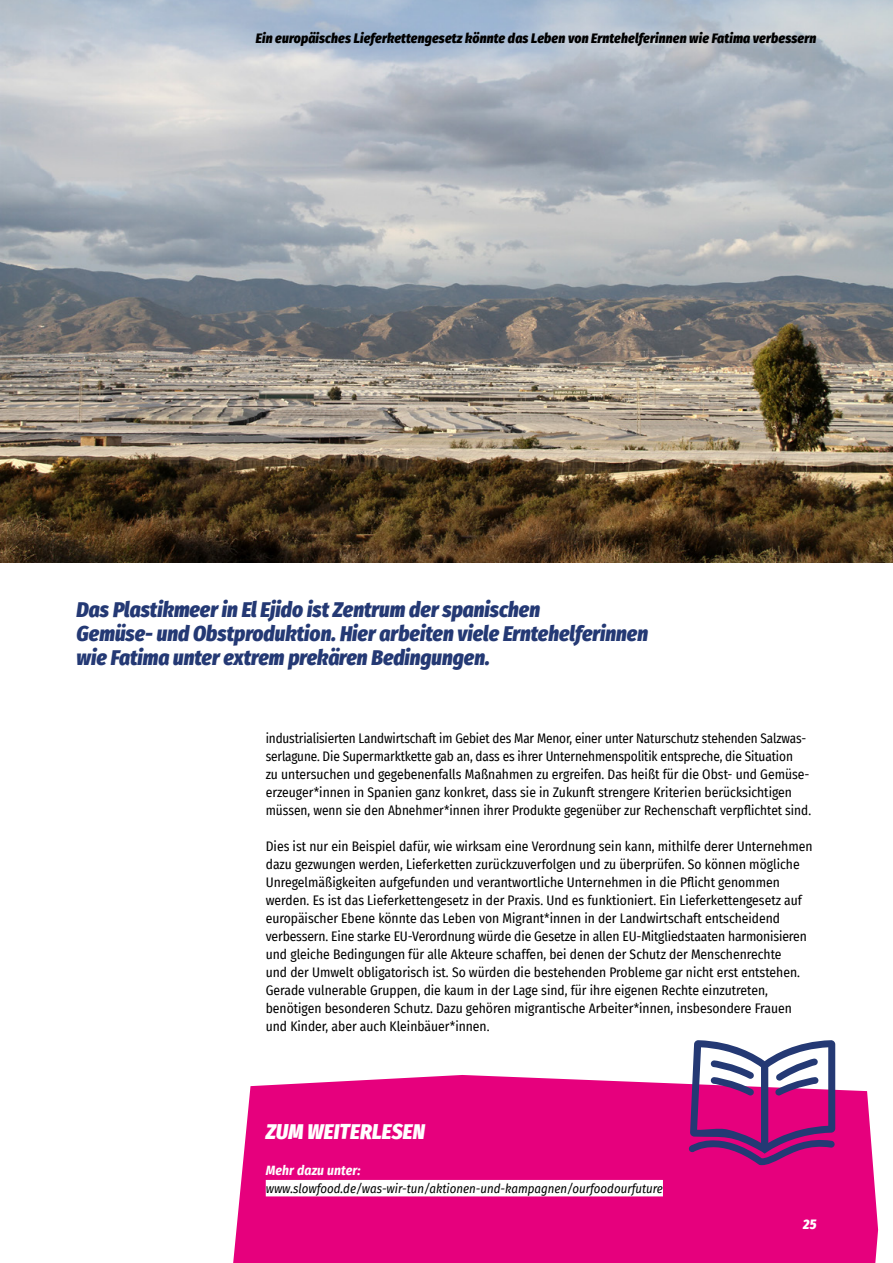
<style>
.page{position:relative;width:893px;height:1263px;background:#fff}
.page>*{position:absolute;margin:0;border:0;box-sizing:border-box;transform-origin:0 0}
.P_Bildunterschrift-g{font:italic 900 21px/24px "Fira Sans Condensed";color:#243974}
.H2_Headline-Infokast{font:italic 900 21px "Fira Sans Condensed";letter-spacing:.01em;color:#fff}
.P_Fliesstext_9-Pt{font:13.5px/18px "Fira Sans Condensed";color:#000}
.P_Kolumnentitel-rech{font:italic 900 13.5px "Fira Sans Condensed";letter-spacing:.01em;color:#000}
.P_Fliesstext_9-Pt-2{font:italic 700 13.5px "Fira Sans Condensed";letter-spacing:.01em;color:#fff}
.A_Pagina-rechts_9-Pt{font:italic 900 13.5px "Fira Sans Condensed";color:#fff}
.Hyperlink{font:italic 12.75px "Fira Sans Condensed";color:#000}
</style>
<div class="page">
<div style="left:233px;top:1075px;width:645px;height:188px;background:#e6007d"></div>
<img style="left:0;top:0;width:893px;height:563px">
<svg style="left:688px;top:1040px;width:147px;height:125px"></svg>
<div style="left:266px;top:1180px;width:397px;height:16px;background:#fff"></div>
<p class="P_Kolumnentitel-rech" style="left:256px;top:26px;width:562px">Ein europäisches Lieferkettengesetz könnte das Leben von Erntehelferinnen wie Fatima verbessern</p>
<p class="P_Bildunterschrift-g" style="left:77px;top:595px;width:573px">Das Plastikmeer in El Ejido ist Zentrum der spanischen<br>Gemüse- und Obstproduktion. Hier arbeiten viele Erntehelferinnen wie Fatima unter extrem prekären Bedingungen.</p>
<p class="P_Fliesstext_9-Pt" style="left:266px;top:728px;width:547px">industrialisierten Landwirtschaft im Gebiet des Mar Menor, einer unter Naturschutz stehenden Salzwas&shy;serlagune. Die Supermarktkette gab an, dass es ihrer Unternehmenspolitik entspreche, die Situation<br>zu untersuchen und gegebenenfalls Maßnahmen zu ergreifen. Das heißt für die Obst- und Gemüse&shy;erzeuger*innen in Spanien ganz konkret, dass sie in Zukunft strengere Kriterien berücksichtigen müssen, wenn sie den Abnehmer*innen ihrer Produkte gegenüber zur Rechenschaft verpflichtet sind.</p>
<p class="P_Fliesstext_9-Pt" style="left:266px;top:836px;width:548px">Dies ist nur ein Beispiel dafür, wie wirksam eine Verordnung sein kann, mithilfe derer Unternehmen dazu gezwungen werden, Lieferketten zurückzuverfolgen und zu überprüfen. So können mögliche Unregelmäßigkeiten aufgefunden und verantwortliche Unternehmen in die Pflicht genommen werden. Es ist das Lieferkettengesetz in der Praxis. Und es funktioniert. Ein Lieferkettengesetz auf europäischer Ebene könnte das Leben von Migrant*innen in der Landwirtschaft entscheidend verbessern. Eine starke EU-Verordnung würde die Gesetze in allen EU-Mitgliedstaaten harmonisieren und gleiche Bedingungen für alle Akteure schaffen, bei denen der Schutz der Menschenrechte<br>und der Umwelt obligatorisch ist. So würden die bestehenden Probleme gar nicht erst entstehen.<br>Gerade vulnerable Gruppen, die kaum in der Lage sind, für ihre eigenen Rechte einzutreten, benötigen besonderen Schutz. Dazu gehören migrantische Arbeiter*innen, insbesondere Frauen und Kinder, aber auch Kleinbäuer*innen.</p>
<p class="H2_Headline-Infokast" style="left:266px;top:1113px;width:161px">ZUM WEITERLESEN</p>
<p class="P_Fliesstext_9-Pt-2" style="left:266px;top:1159px;width:96px">Mehr dazu unter:</p>
<p class="Hyperlink" style="left:266px;top:1179px;width:399px">www.slowfood.de/was-wir-tun/aktionen-und-kampagnen/ourfoodourfuture</p>
<p class="A_Pagina-rechts_9-Pt" style="left:803px;top:1212px;width:15px">25</p>
</div>
